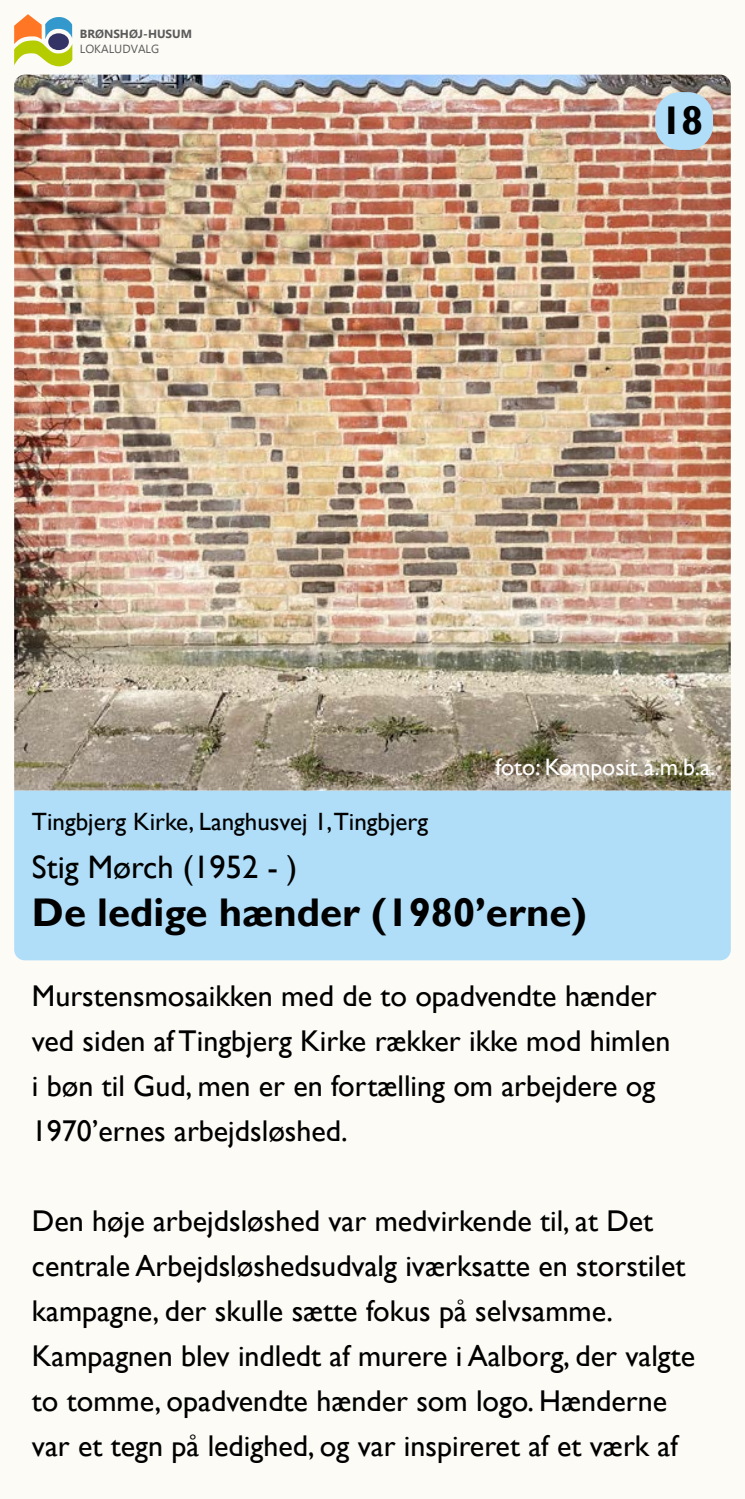
<style>
.page{position:relative;width:745px;height:1499px;background:#fff}
.page>*{position:absolute;margin:0;border:0;box-sizing:border-box;transform-origin:0 0}
.t1{font:700 40px "Gill Sans";color:#000}
.t2{font:32.5px "Gill Sans";color:#000}
.t3{font:30px/45px "Gill Sans";color:#000}
.t4{font:25px "Gill Sans";color:#000}
.t5{font:23.75px "Gill Sans";color:#fff}
.t6{font:700 11.75px "Myanmar Text";color:#5a5a5a}
.t7{font:11.75px "Myanmar Text";color:#5a5a5a}
</style>
<div class="page">
<div style="left:0;top:0;width:744px;height:1499px;background:#fcfbf6"></div>
<svg style="left:14px;top:14px;width:58px;height:53px"></svg>
<div style="left:14px;top:790px;width:716px;height:170px;background:#b0def9"></div>
<img style="left:14px;top:75px;width:716px;height:715px">
<div style="left:654px;top:92px;width:58px;height:58px;background:#b0def9;border-radius:25px"></div>
<p class="t6" style="left:80px;top:27px;width:114px">BRØNSHØJ-HUSUM</p>
<p class="t7" style="left:80px;top:42px;width:81px">LOKALUDVALG</p>
<h1 class="t1" style="left:660px;top:97px;width:44px">18</h1>
<p class="t5" style="left:495px;top:753px;width:221px">foto: Komposit a.m.b.a.</p>
<p class="t4" style="left:32px;top:807px;width:397px">Tingbjerg Kirke, Langhusvej 1,Tingbjerg</p>
<p class="t2" style="left:32px;top:848px;width:267px">Stig Mørch (1952 - )</p>
<h1 class="t1" style="left:32px;top:888px;width:556px">De ledige hænder (1980’erne)</h1>
<p class="t3" style="left:32px;top:974px;width:639px">Murstensmosaikken med de to opadvendte hænder ved siden af Tingbjerg Kirke rækker ikke mod himlen i bøn til Gud, men er en fortælling om arbejdere og 1970’ernes arbejdsløshed.</p>
<p class="t3" style="left:32px;top:1199px;width:664px">Den høje arbejdsløshed var medvirkende til, at Det centrale Arbejdsløshedsudvalg iværksatte en storstilet kampagne, der skulle sætte fokus på selvsamme.<br>Kampagnen blev indledt af murere i Aalborg, der valgte to tomme, opadvendte hænder som logo. Hænderne var et tegn på ledighed, og var inspireret af et værk af</p>
</div>
